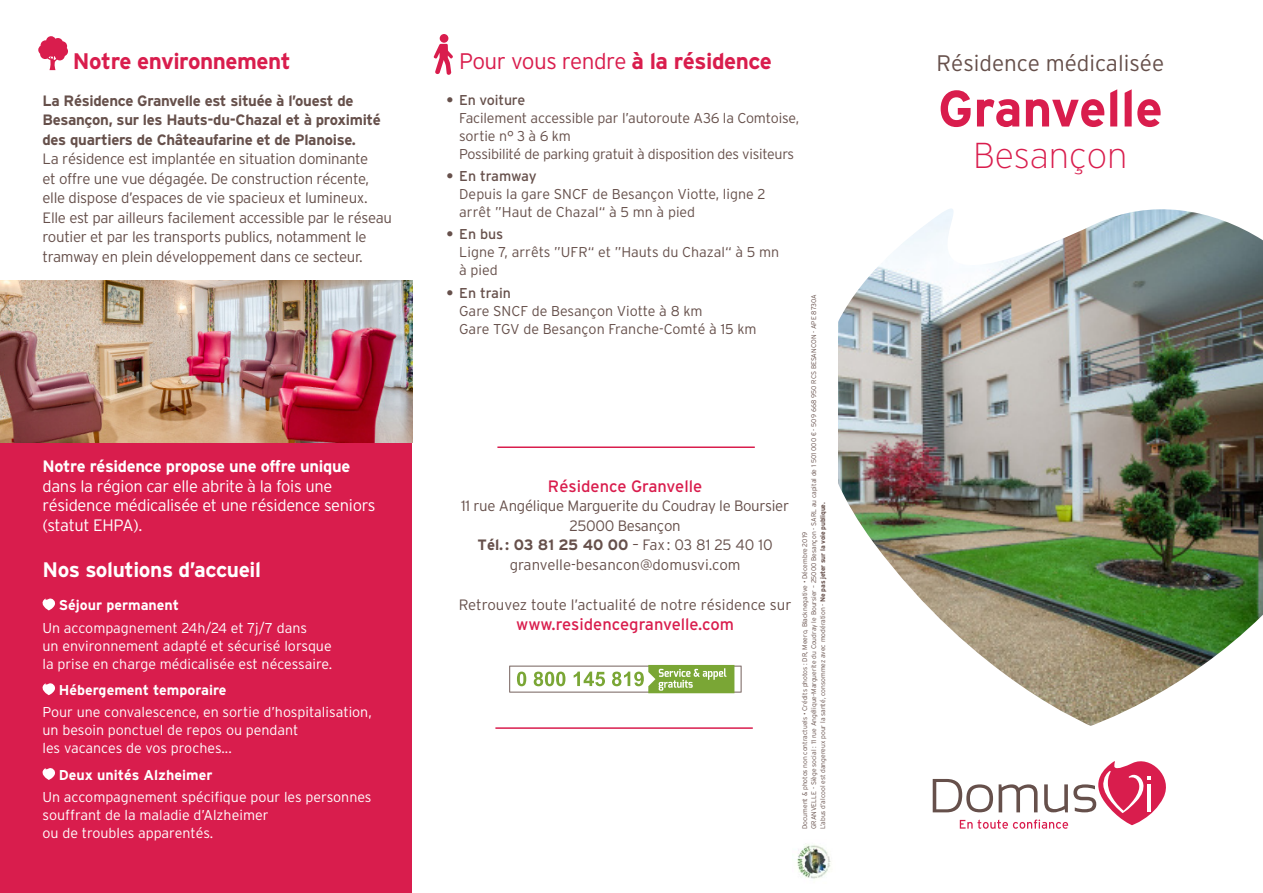
<style>
.page{position:relative;width:1263px;height:893px;background:#fff}
.page>*{position:absolute;margin:0;border:0;box-sizing:border-box;transform-origin:0 0}
.t1{font:700 51px "Interstate";color:#d91d4d}
.t2{font:200 36px "Interstate";color:#d91d4d}
.t3{font:300 22.5px "Interstate";letter-spacing:-.02em;color:#d91d4d}
.t4{font:300 22.5px "Interstate";color:#66504b}
.t5{font:700 22.5px "Interstate";letter-spacing:-.02em;color:#d91d4d}
.t6{font:700 21px "Interstate";letter-spacing:-.02em;color:#fff}
.t7{font:300 16.5px/19.5px "Interstate";letter-spacing:-.02em;color:#fff}
.t8{font:16.5px "Interstate";color:#d91d4d}
.t9{font:300 15px/19.5px "Interstate";letter-spacing:-.02em;color:#66504b}
.t10{font:300 15px/19.5px "Interstate";color:#66504b;text-align:center}
.t11{font:300 14.25px/18px "Interstate";color:#fff}
.t12{font:300 14.25px/18px "Interstate";letter-spacing:-.01em;color:#66504b}
.t13{font:700 14.25px "Interstate";color:#fff}
.t14{font:14.25px "Interstate";letter-spacing:-.01em;color:#66504b}
.t15{font:300 6.75px "Interstate";color:#66504b}
.s1{font-weight:700}
</style>
<div class="page">
<img style="left:838px;top:209px;width:425px;height:517px">
<div style="left:0;top:442px;width:412px;height:451px;background:#d91d4d"></div>
<svg style="left:933px;top:761px;width:233px;height:68px"></svg>
<svg style="left:38px;top:36px;width:30px;height:34px"></svg>
<svg style="left:509px;top:665px;width:232px;height:28px"></svg>
<img style="left:797px;top:844px;width:34px;height:35px">
<svg style="left:434px;top:44px;width:19px;height:31px"></svg>
<div style="left:440px;top:34px;width:8px;height:9px;background:#d91d4d;border-radius:50%"></div>
<hr style="left:495px;top:727px;width:258px;height:2px;background:#d91d4d">
<hr style="left:497px;top:446px;width:258px;height:2px;background:#d91d4d">
<svg style="left:42px;top:598px;width:13px;height:12px"></svg>
<svg style="left:42px;top:683px;width:13px;height:12px"></svg>
<svg style="left:42px;top:768px;width:13px;height:12px"></svg>
<img style="left:0;top:281px;width:412px;height:161px">
<p class="t5" style="left:73px;top:47px;width:219px">Notre environnement</p>
<p class="t9" style="left:43px;top:90px;width:351px"><span class="s1">La Résidence Granvelle est située à l’ouest de Besançon, sur les Hauts-du-Chazal et à proximité des quartiers de Châteaufarine et de Planoise.<br></span>La résidence est implantée en situation dominante<br>et offre une vue dégagée. De construction récente, elle dispose d’espaces de vie spacieux et lumineux.<br>Elle est par ailleurs facilement accessible par le réseau routier et par les transports publics, notamment le tramway en plein développement dans ce secteur.</p>
<p class="t7" style="left:43px;top:457px;width:334px"><span class="s1">Notre résidence propose une offre unique </span>dans la région car elle abrite à la fois une résidence médicalisée et une résidence seniors (statut EHPA).</p>
<p class="t6" style="left:43px;top:557px;width:220px">Nos solutions d’accueil</p>
<p class="t13" style="left:59px;top:597px;width:122px">Séjour permanent</p>
<p class="t11" style="left:43px;top:618px;width:291px">Un accompagnement 24h/24 et 7j/7 dans<br>un environnement adapté et sécurisé lorsque la prise en charge médicalisée est nécessaire.</p>
<p class="t13" style="left:59px;top:681px;width:169px">Hébergement temporaire</p>
<p class="t11" style="left:43px;top:703px;width:331px">Pour une convalescence, en sortie d’hospitalisation, un besoin ponctuel de repos ou pendant<br>les vacances de vos proches...</p>
<p class="t13" style="left:59px;top:766px;width:155px">Deux unités Alzheimer</p>
<p class="t11" style="left:43px;top:788px;width:331px">Un accompagnement spécifique pour les personnes souffrant de la maladie d’Alzheimer<br>ou de troubles apparentés.</p>
<p class="t3" style="left:459px;top:47px;width:314px">Pour vous rendre <span class="s1">à la résidence</span></p>
<p class="t14" style="left:446px;top:91px;width:80px"><span class="s1">•</span> En voiture</p>
<p class="t12" style="left:459px;top:109px;width:341px">Facilement accessible par l’autoroute A36 la Comtoise, sortie n° 3 à 6 km<br>Possibilité de parking gratuit à disposition des visiteurs</p>
<p class="t14" style="left:446px;top:168px;width:92px"><span class="s1">•</span> En tramway</p>
<p class="t12" style="left:459px;top:185px;width:308px">Depuis la gare SNCF de Besançon Viotte, ligne 2 arrêt ”Haut de Chazal“ à 5 mn à pied</p>
<p class="t14" style="left:446px;top:226px;width:58px"><span class="s1">•</span> En bus</p>
<p class="t12" style="left:459px;top:243px;width:322px">Ligne 7, arrêts ”UFR“ et ”Hauts du Chazal“ à 5 mn à pied</p>
<p class="t14" style="left:446px;top:284px;width:66px"><span class="s1">•</span> En train</p>
<p class="t12" style="left:459px;top:302px;width:299px">Gare SNCF de Besançon Viotte à 8 km<br>Gare TGV de Besançon Franche-Comté à 15 km</p>
<p class="t15" style="left:810px;top:829px;width:536px;rotate:-90deg">GRANVELLE - Siège social : 11 rue Angélique-Marguerite du Coudray le Boursier – 25000 Besançon - SARL au capital de 1 501 000 € - 509 668 950 RCS BESANCON - APE 8730A</p>
<p class="t8" style="left:548px;top:476px;width:156px">Résidence Granvelle</p>
<p class="t9" style="left:461px;top:496px;width:329px;text-align:center">11 rue Angélique Marguerite du Coudray le Boursier<br>25000 Besançon</p>
<p class="t10" style="left:477px;top:535px;width:297px"><span class="s1">Tél.: 03 81 25 40 00</span> – Fax: 03 81 25 40 10 granvelle-besancon@domusvi.com</p>
<p class="t10" style="left:459px;top:595px;width:334px">Retrouvez toute l’actualité de notre résidence sur</p>
<p class="t8" style="left:516px;top:614px;width:219px">www.residencegranvelle.com</p>
<p class="t15" style="left:819px;top:829px;width:328px;rotate:-90deg">L’abus d’alcool est dangereux pour la santé, consommez avec modération - <span class="s1">Ne pas jeter sur la voie publique.</span></p>
<p class="t15" style="left:801px;top:829px;width:298px;rotate:-90deg">Document &amp; photos non contractuels • Crédits photos : DR, Meero, Blacknegative • Décembre 2019</p>
<p class="t4" style="left:936px;top:49px;width:229px">Résidence médicalisée</p>
<p class="t1" style="left:938px;top:78px;width:226px">Granvelle</p>
<p class="t2" style="left:973px;top:134px;width:156px">Besançon</p>
</div>
